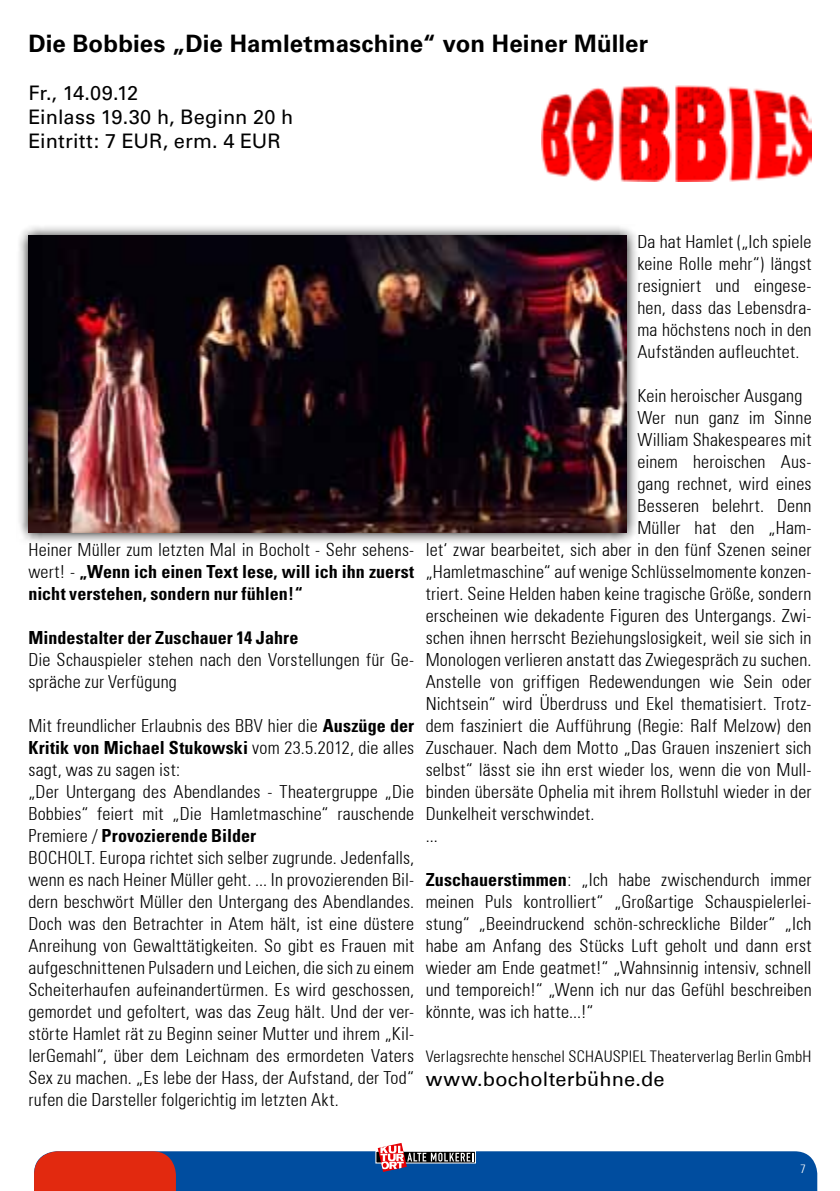
<style>
.page{position:relative;width:840px;height:1191px;background:#fff}
.page>*{position:absolute;margin:0;border:0;box-sizing:border-box;transform-origin:0 0}
.t1{font:700 24px "Univers";letter-spacing:.005em;color:#000}
.t2{font:20px/24px "Univers";letter-spacing:.005em;color:#000}
.t3{font:20px "Univers 55 Roman";letter-spacing:.01em;color:#000}
.t4{font:300 condensed 18px/22px "Univers 47";letter-spacing:.01em;color:#000;text-align:justify}
.t5{font:700 condensed 18px/22px "Univers";color:#000}
.t6{font:300 condensed 16px "Univers 47";letter-spacing:.015em;color:#000}
.t7{font:300 condensed 12px "Univers 47";color:#fff}
.s1{font-family:"Univers 47";font-weight:300}
.s2{font-family:"Univers";font-weight:700}
</style>
<div class="page">
<svg style="left:19px;top:226px;width:618px;height:317px;background:#bcbabb"></svg>
<img style="left:28px;top:236px;width:597px;height:296px">
<img style="left:541px;top:85px;width:270px;height:97px">
<svg style="left:34px;top:1143px;width:782px;height:48px"></svg>
<h1 class="t1" style="left:28px;top:30px;width:621px">Die Bobbies „Die Hamletmaschine“ von Heiner Müller</h1>
<p class="t2" style="left:28px;top:81px;width:266px">Fr., 14.09.12<br>Einlass 19.30 h, Beginn 20 h<br>Eintritt: 7 EUR, erm. 4 EUR</p>
<p class="t4" style="left:28px;top:539px;width:387px">Heiner Müller zum letzten Mal in Bocholt - Sehr sehens-</p>
<p class="t5" style="left:28px;top:561px;width:387px"><span class="s1">wert! -</span> „Wenn ich einen Text lese, will ich ihn zuerst nicht verstehen, sondern nur fühlen!“</p>
<p class="t5" style="left:28px;top:627px;width:271px">Mindestalter der Zuschauer 14 Jahre</p>
<p class="t4" style="left:28px;top:649px;width:387px">Die Schauspieler stehen nach den Vorstellungen für Ge&shy;spräche zur Verfügung</p>
<p class="t4" style="left:28px;top:715px;width:387px">Mit freundlicher Erlaubnis des BBV hier die <span class="s2">Auszüge der</span></p>
<p class="t5" style="left:28px;top:736px;width:387px">Kritik von Michael Stukowski <span class="s1">vom 23.5.2012, die alles</span></p>
<p class="t4" style="left:28px;top:759px;width:387px;text-align:left">sagt, was zu sagen ist:<br>„Der Untergang des Abendlandes - Theatergruppe „Die<br>Bobbies“ feiert mit „Die Hamletmaschine“ rauschende</p>
<p class="t5" style="left:28px;top:824px;width:229px"><span class="s1">Premiere /</span> Provozierende Bilder</p>
<p class="t4" style="left:28px;top:847px;width:387px">BOCHOLT. Europa richtet sich selber zugrunde. Jedenfalls, wenn es nach Heiner Müller geht. ... In provozierenden Bil&shy;dern beschwört Müller den Untergang des Abendlandes.<br>Doch was den Betrachter in Atem hält, ist eine düstere Anreihung von Gewalttätigkeiten. So gibt es Frauen mit aufgeschnittenen Pulsadern und Leichen, die sich zu einem Scheiterhaufen aufeinandertürmen. Es wird geschossen, gemordet und gefoltert, was das Zeug hält. Und der ver&shy;störte Hamlet rät zu Beginn seiner Mutter und ihrem „Kil&shy;lerGemahl“, über dem Leichnam des ermordeten Vaters Sex zu machen. „Es lebe der Hass, der Aufstand, der Tod“ rufen die Darsteller folgerichtig im letzten Akt.</p>
<p class="t4" style="left:637px;top:231px;width:176px">Da hat Hamlet („Ich spiele keine Rolle mehr“) längst resigniert und eingese&shy;hen, dass das Lebensdra&shy;ma höchstens noch in den Aufständen aufleuchtet.</p>
<p class="t4" style="left:637px;top:385px;width:166px">Kein heroischer Ausgang</p>
<p class="t4" style="left:637px;top:407px;width:176px">Wer nun ganz im Sinne</p>
<p class="t4" style="left:637px;top:429px;width:175px">William Shakespeares mit</p>
<p class="t4" style="left:637px;top:451px;width:176px">einem heroischen Aus-</p>
<p class="t4" style="left:637px;top:473px;width:176px">gang rechnet, wird eines</p>
<p class="t4" style="left:637px;top:495px;width:176px">Besseren belehrt. Denn</p>
<p class="t4" style="left:637px;top:517px;width:176px">Müller hat den „Ham-</p>
<p class="t4" style="left:425px;top:539px;width:387px">let‘ zwar bearbeitet, sich aber in den fünf Szenen seiner</p>
<p class="t4" style="left:425px;top:561px;width:387px">„Hamletmaschine“ auf wenige Schlüsselmomente konzen-</p>
<p class="t4" style="left:425px;top:583px;width:387px">triert. Seine Helden haben keine tragische Größe, sondern</p>
<p class="t4" style="left:425px;top:604px;width:387px">erscheinen wie dekadente Figuren des Untergangs. Zwi-</p>
<p class="t4" style="left:425px;top:626px;width:387px">schen ihnen herrscht Beziehungslosigkeit, weil sie sich in</p>
<p class="t4" style="left:425px;top:648px;width:387px">Monologen verlieren anstatt das Zwiegespräch zu suchen.</p>
<p class="t4" style="left:425px;top:670px;width:387px">Anstelle von griffigen Redewendungen wie Sein oder</p>
<p class="t4" style="left:425px;top:692px;width:387px">Nichtsein“ wird Überdruss und Ekel thematisiert. Trotz-</p>
<p class="t4" style="left:425px;top:714px;width:387px">dem fasziniert die Aufführung (Regie: Ralf Melzow) den</p>
<p class="t4" style="left:425px;top:736px;width:387px">Zuschauer. Nach dem Motto „Das Grauen inszeniert sich</p>
<p class="t4" style="left:425px;top:758px;width:387px">selbst“ lässt sie ihn erst wieder los, wenn die von Mull-</p>
<p class="t4" style="left:425px;top:780px;width:387px">binden übersäte Ophelia mit ihrem Rollstuhl wieder in der</p>
<p class="t4" style="left:425px;top:802px;width:170px">Dunkelheit verschwindet.</p>
<p class="t4" style="left:425px;top:824px;width:14px">...</p>
<p class="t4" style="left:425px;top:868px;width:387px"><span class="s2">Zuschauerstimmen</span>: „Ich habe zwischendurch immer meinen Puls kontrolliert“ „Großartige Schauspielerlei&shy;stung“ „Beeindruckend schön-schreckliche Bilder“ „Ich habe am Anfang des Stücks Luft geholt und dann erst wieder am Ende geatmet!“ „Wahnsinnig intensiv, schnell und temporeich!“ „Wenn ich nur das Gefühl beschreiben könnte, was ich hatte...!“</p>
<p class="t6" style="left:425px;top:1047px;width:387px">Verlagsrechte henschel SCHAUSPIEL Theaterverlag Berlin GmbH</p>
<p class="t3" style="left:425px;top:1067px;width:240px">www.bocholterbühne.de</p>
<p class="t7" style="left:800px;top:1161px;width:7px">7</p>
</div>
